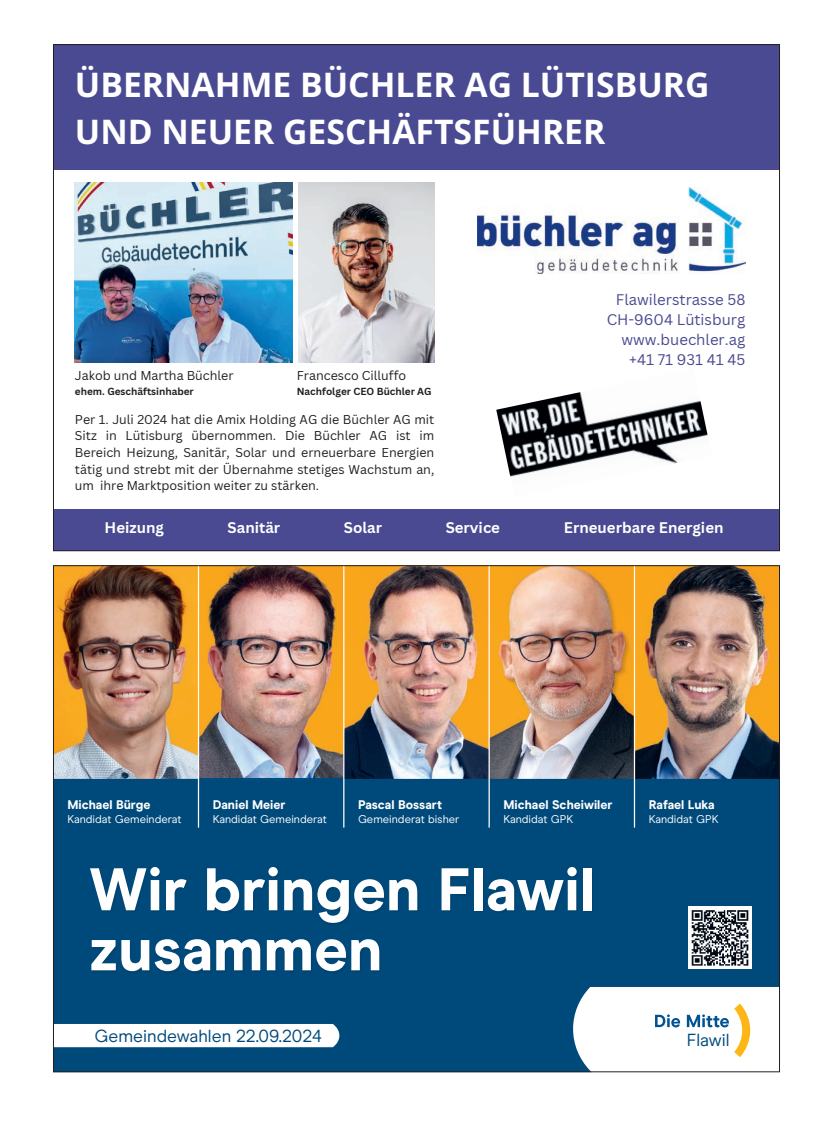
<style>
.page{position:relative;width:833px;height:1134px;background:#fff}
.page>*{position:absolute;margin:0;border:0;box-sizing:border-box;transform-origin:0 0}
.t1{font:800 60px/60px "Modern Era";color:#fff}
.t2{font:700 33.75px/46.9px "Open Sans";color:#fff}
.t3{font:17.5px "Modern Era";color:#004a7b}
.t4{font:15px/20px "Canva Sans";color:#4a4a92;text-align:right}
.t5{font:700 15px "Canva Sans";color:#fff}
.t6{font:12.5px/16.6px "Canva Sans";color:#231f20;text-align:justify}
.t7{font:800 12.5px "Modern Era";color:#fff}
.t8{font:11.25px "Modern Era";color:#fff}
.t9{font:700 10px "Canva Sans";color:#231f20}
</style>
<div class="page">
<img style="left:55px;top:567px;width:143px;height:212px">
<img style="left:199px;top:567px;width:289px;height:212px">
<img style="left:490px;top:567px;width:144px;height:212px">
<img style="left:635px;top:567px;width:143px;height:212px">
<div style="left:55px;top:779px;width:723px;height:291px;background:#004a7b"></div>
<hr style="left:199px;top:779px;width:144px;height:1px;background:#004a7f">
<img style="left:90px;top:867px;width:504px;height:107px">
<hr style="left:198px;top:565px;width:1px;height:263px;background:#fff">
<hr style="left:343px;top:565px;width:1px;height:263px;background:#fff">
<hr style="left:488px;top:565px;width:2px;height:263px;background:#fff">
<hr style="left:634px;top:565px;width:1px;height:263px;background:#fff">
<svg style="left:55px;top:1024px;width:286px;height:23px"></svg>
<svg style="left:567px;top:987px;width:211px;height:83px"></svg>
<div style="left:603px;top:1028px;width:126px;height:27px;background:#fff"></div>
<img style="left:688px;top:906px;width:63px;height:62px">
<div style="left:53px;top:509px;width:727px;height:42px;background:#4a4a92"></div>
<img style="left:477px;top:188px;width:268px;height:85px">
<div style="left:53px;top:44px;width:727px;height:126px;background:#4a4a92"></div>
<img style="left:496px;top:392px;width:212px;height:85px">
<img style="left:298px;top:182px;width:136px;height:181px">
<img style="left:75px;top:182px;width:217px;height:181px">
<h2 class="t2" style="left:75px;top:61px;width:636px">ÜBERNAHME BÜCHLER AG LÜTISBURG<br>UND NEUER GESCHÄFTSFÜHRER</h2>
<p class="t6" style="left:75px;top:367px;width:160px">Jakob und Martha Büchler</p>
<p class="t9" style="left:75px;top:385px;width:120px">ehem. Geschäftsinhaber</p>
<p class="t6" style="left:297px;top:367px;width:111px">Francesco Cilluffo</p>
<p class="t9" style="left:297px;top:385px;width:136px">Nachfolger CEO Büchler AG</p>
<p class="t6" style="left:75px;top:411px;width:361px">Per 1. Juli 2024 hat die Amix Holding AG die Büchler AG mit Sitz in Lütisburg übernommen. Die Büchler AG ist im Bereich Heizung, Sanitär, Solar und erneuerbare Energien tätig und strebt mit der Übernahme stetiges Wachstum an, um ihre Marktposition weiter zu stärken.</p>
<p class="t4" style="left:607px;top:290px;width:140px">Flawilerstrasse 58<br>CH-9604 Lütisburg www.buechler.ag +41 71 931 41 45</p>
<p class="t5" style="left:105px;top:519px;width:61px">Heizung</p>
<p class="t5" style="left:228px;top:519px;width:54px">Sanitär</p>
<p class="t5" style="left:344px;top:519px;width:40px">Solar</p>
<p class="t5" style="left:446px;top:519px;width:56px">Service</p>
<p class="t5" style="left:564px;top:519px;width:161px">Erneuerbare Energien</p>
<p class="t7" style="left:67px;top:797px;width:85px">Michael Bürge</p>
<p class="t8" style="left:67px;top:812px;width:116px">Kandidat Gemeinderat</p>
<p class="t7" style="left:213px;top:797px;width:74px">Daniel Meier</p>
<p class="t8" style="left:213px;top:812px;width:116px">Kandidat Gemeinderat</p>
<p class="t7" style="left:358px;top:797px;width:85px">Pascal Bossart</p>
<p class="t8" style="left:358px;top:812px;width:103px">Gemeinderat bisher</p>
<p class="t7" style="left:503px;top:797px;width:111px">Michael Scheiwiler</p>
<p class="t8" style="left:503px;top:812px;width:72px">Kandidat GPK</p>
<p class="t7" style="left:648px;top:797px;width:68px">Rafael Luka</p>
<p class="t8" style="left:648px;top:812px;width:72px">Kandidat GPK</p>
<h1 class="t1" style="left:89px;top:860px;width:507px">Wir bringen Flawil zusammen</h1>
<h3 class="t3" style="left:94px;top:1026px;width:229px">Gemeindewahlen 22.09.2024</h3>
<h3 class="t3" style="left:686px;top:1030px;width:44px">Flawil</h3>
</div>
